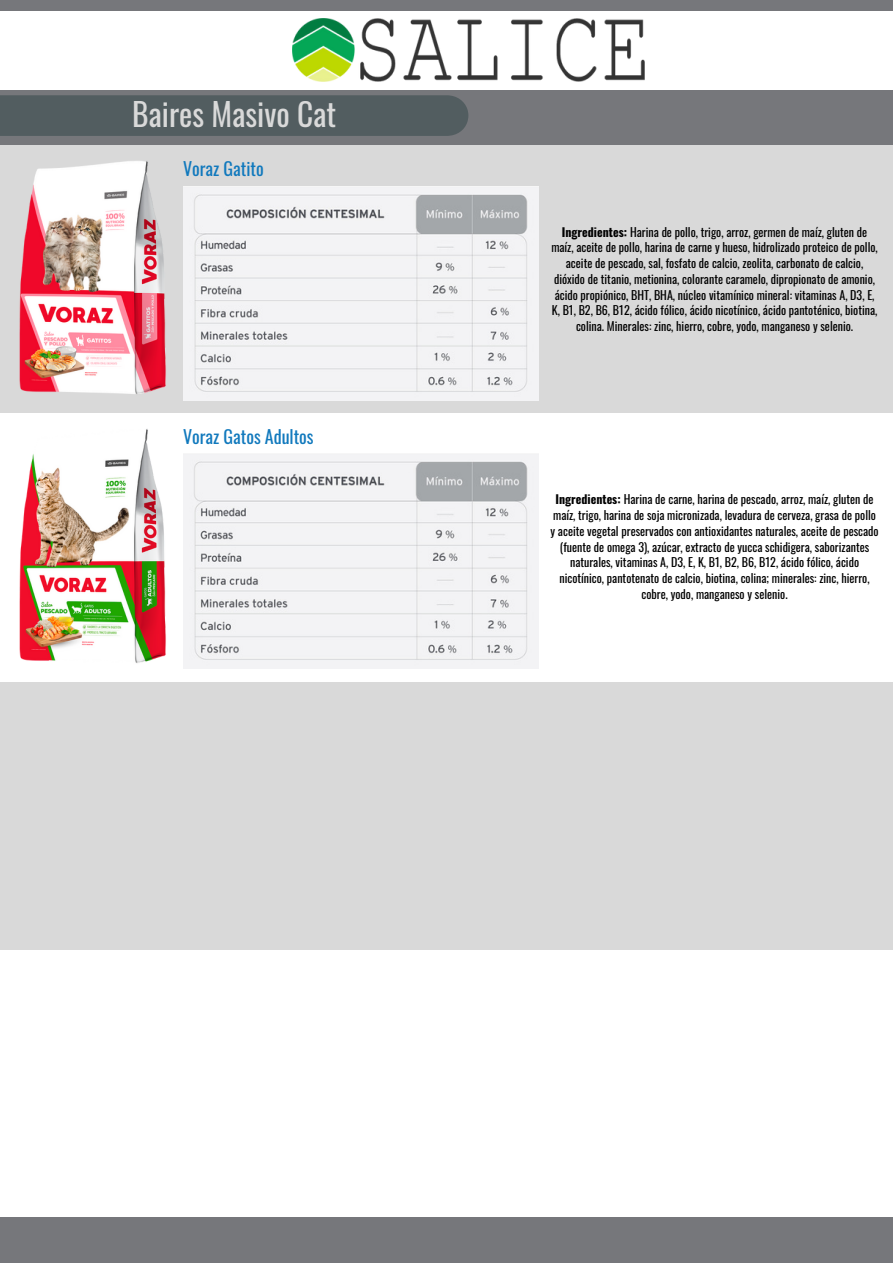
<style>
.page{position:relative;width:893px;height:1264px;background:#fff}
.page>*{position:absolute;margin:0;border:0;box-sizing:border-box;transform-origin:0 0}
.t1{font:31.35px "Oswald";color:#d9d9d9}
.t2{font:18px "Oswald";color:#1179bd}
.t3{font:12px/15.8px "Oswald";color:#000;text-align:center}
.s1{font-weight:700}
</style>
<div class="page">
<div style="left:0;top:0;width:892px;height:1262px;background:#76777b"></div>
<div style="left:0;top:11px;width:892px;height:78px;background:#fff"></div>
<div style="left:0;top:145px;width:892px;height:268px;background:#d9d9d9"></div>
<div style="left:0;top:949px;width:892px;height:267px;background:#fff"></div>
<div style="left:0;top:681px;width:892px;height:268px;background:#d9d9d9"></div>
<div style="left:0;top:413px;width:892px;height:268px;background:#fff"></div>
<div style="left:0;top:95px;width:468px;height:41px;background:#525d60"></div>
<img style="left:191px;top:186px;width:347px;height:215px">
<img style="left:191px;top:454px;width:347px;height:214px">
<img style="left:19px;top:161px;width:172px;height:508px">
<img style="left:292px;top:19px;width:352px;height:63px">
<p class="t1" style="left:132px;top:90px;width:206px">Baires Masivo Cat</p>
<p class="t2" style="left:183px;top:155px;width:82px">Voraz Gatito</p>
<p class="t2" style="left:183px;top:422px;width:132px">Voraz Gatos Adultos</p>
<p class="t3" style="left:551px;top:223px;width:328px"><span class="s1">Ingredientes:</span> Harina de pollo, trigo, arroz, germen de maíz, gluten de maíz, aceite de pollo, harina de carne y hueso, hidrolizado proteico de pollo, aceite de pescado, sal, fosfato de calcio, zeolita, carbonato de calcio, dióxido de titanio, metionina, colorante caramelo, dipropionato de amonio, ácido propiónico, BHT, BHA, núcleo vitamínico mineral: vitaminas A, D3, E, K, B1, B2, B6, B12, ácido fólico, ácido nicotínico, ácido pantoténico, biotina, colina. Minerales: zinc, hierro, cobre, yodo, manganeso y selenio.</p>
<p class="t3" style="left:550px;top:491px;width:329px"><span class="s1">Ingredientes:</span> Harina de carne, harina de pescado, arroz, maíz, gluten de maíz, trigo, harina de soja micronizada, levadura de cerveza, grasa de pollo y aceite vegetal preservados con antioxidantes naturales, aceite de pescado (fuente de omega 3), azúcar, extracto de yucca schidigera, saborizantes naturales, vitaminas A, D3, E, K, B1, B2, B6, B12, ácido fólico, ácido nicotínico, pantotenato de calcio, biotina, colina; minerales: zinc, hierro, cobre, yodo, manganeso y selenio.</p>
</div>
